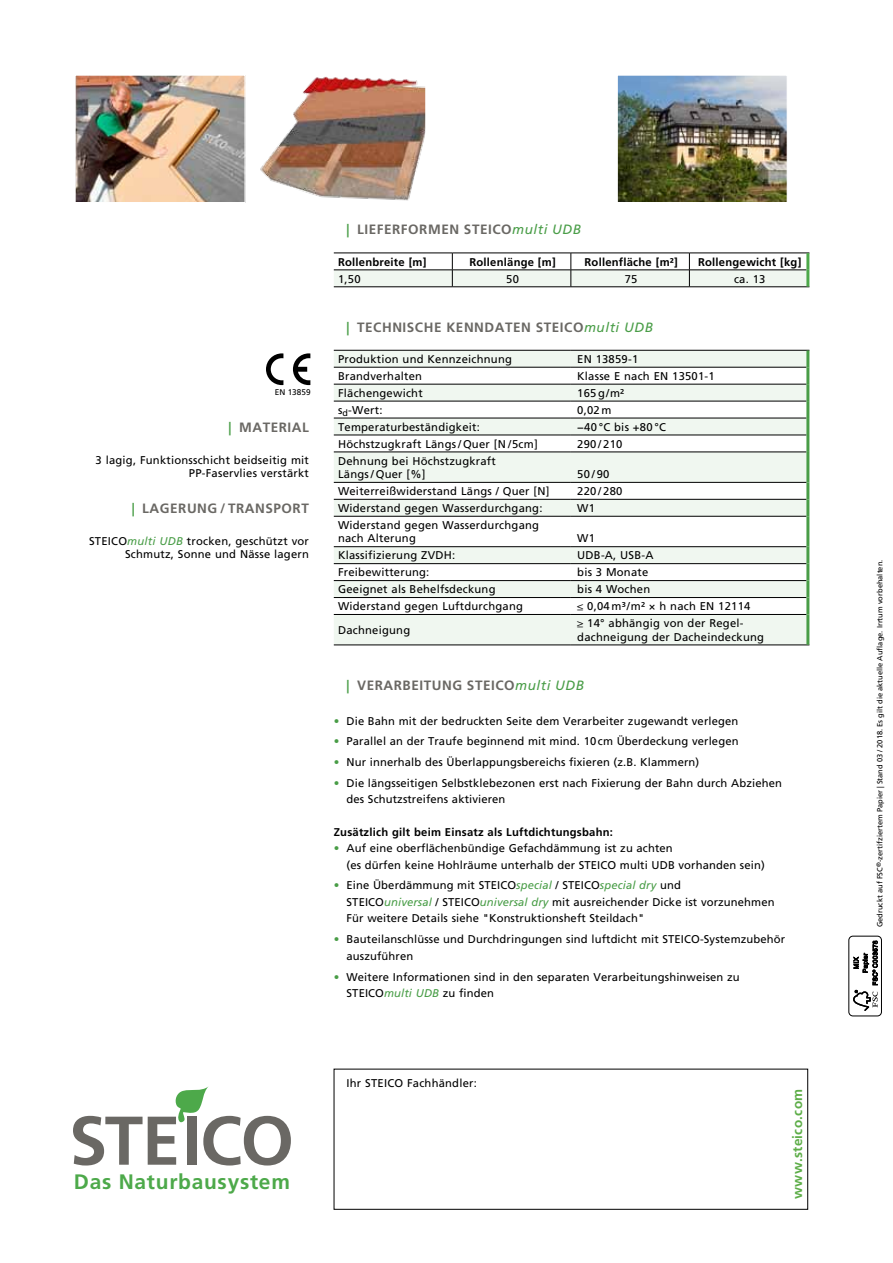
<style>
.page{position:relative;width:893px;height:1263px;background:#fff}
.page>*{position:absolute;margin:0;border:0;box-sizing:border-box;transform-origin:0 0}
.t1{font:700 21px "Frutiger";letter-spacing:.035em;color:#4da94a}
.t2{font:700 13.5px "Frutiger";letter-spacing:.04em;color:#6a6864}
.t3{font:700 13.5px "Frutiger";letter-spacing:.02em;color:#5dad48}
.t4{font:11.25px/16.5px "Frutiger";letter-spacing:.01em;color:#000}
.t5{font:700 11.25px "Frutiger";letter-spacing:.02em;color:#000}
.t6{font:8.25px "Frutiger";color:#000}
.t7{font:7.5px "Frutiger";color:#000}
.s1{color:#499d47}
.s2{font-style:italic;color:#499d47}
.s3{font-weight:400;font-style:italic;color:#499d47}
.s4{font-family:"Frutiger Next Pro"}
.s5{font-weight:700;color:#499d47}
</style>
<div class="page">
<img style="left:260px;top:76px;width:164px;height:125px">
<img style="left:76px;top:76px;width:168px;height:125px">
<div style="left:74px;top:74px;width:172px;height:129px;border:1px solid #fff"></div>
<img style="left:619px;top:76px;width:167px;height:125px">
<div style="left:617px;top:74px;width:171px;height:129px;border:1px solid #fff"></div>
<svg style="left:73px;top:1086px;width:218px;height:79px"></svg>
<svg style="left:334px;top:253px;width:472px;height:34px"></svg>
<hr style="left:334px;top:287px;width:118px;height:1px;background:#000">
<hr style="left:452px;top:287px;width:119px;height:1px;background:#000">
<hr style="left:571px;top:287px;width:118px;height:1px;background:#000">
<hr style="left:689px;top:287px;width:120px;height:1px;background:#000">
<hr style="left:806px;top:253px;width:3px;height:17px;background:#4da94a">
<hr style="left:806px;top:270px;width:3px;height:17px;background:#4da94a">
<svg style="left:334px;top:351px;width:472px;height:294px;fill:#f0f7f0"></svg>
<hr style="left:334px;top:384px;width:237px;height:1px;background:#000">
<hr style="left:571px;top:384px;width:235px;height:1px;background:#000">
<hr style="left:334px;top:401px;width:237px;height:1px;background:#000">
<hr style="left:571px;top:401px;width:235px;height:1px;background:#000">
<hr style="left:334px;top:418px;width:237px;height:1px;background:#000">
<hr style="left:571px;top:418px;width:235px;height:1px;background:#000">
<hr style="left:334px;top:435px;width:237px;height:1px;background:#000">
<hr style="left:571px;top:435px;width:235px;height:1px;background:#000">
<hr style="left:334px;top:452px;width:237px;height:1px;background:#000">
<hr style="left:571px;top:452px;width:235px;height:1px;background:#000">
<hr style="left:334px;top:499px;width:237px;height:1px;background:#000">
<hr style="left:571px;top:499px;width:235px;height:1px;background:#000">
<hr style="left:334px;top:516px;width:237px;height:1px;background:#000">
<hr style="left:571px;top:516px;width:235px;height:1px;background:#000">
<hr style="left:334px;top:546px;width:237px;height:1px;background:#000">
<hr style="left:571px;top:546px;width:235px;height:1px;background:#000">
<hr style="left:334px;top:563px;width:237px;height:1px;background:#000">
<hr style="left:571px;top:563px;width:235px;height:1px;background:#000">
<hr style="left:334px;top:580px;width:237px;height:1px;background:#000">
<hr style="left:571px;top:580px;width:235px;height:1px;background:#000">
<hr style="left:334px;top:597px;width:237px;height:1px;background:#000">
<hr style="left:571px;top:597px;width:235px;height:1px;background:#000">
<hr style="left:334px;top:614px;width:237px;height:1px;background:#000">
<hr style="left:571px;top:614px;width:235px;height:1px;background:#000">
<hr style="left:334px;top:645px;width:237px;height:1px;background:#000">
<hr style="left:571px;top:645px;width:238px;height:1px;background:#000">
<hr style="left:334px;top:350px;width:237px;height:1px;background:#000">
<hr style="left:571px;top:350px;width:238px;height:1px;background:#000">
<hr style="left:334px;top:367px;width:237px;height:1px;background:#000">
<hr style="left:571px;top:367px;width:235px;height:1px;background:#000">
<hr style="left:806px;top:350px;width:3px;height:17px;background:#499d47">
<hr style="left:806px;top:367px;width:3px;height:17px;background:#499d47">
<hr style="left:806px;top:384px;width:3px;height:17px;background:#499d47">
<hr style="left:806px;top:401px;width:3px;height:17px;background:#499d47">
<hr style="left:806px;top:418px;width:3px;height:17px;background:#499d47">
<hr style="left:806px;top:435px;width:3px;height:17px;background:#499d47">
<hr style="left:806px;top:452px;width:3px;height:30px;background:#499d47">
<hr style="left:806px;top:499px;width:3px;height:17px;background:#499d47">
<hr style="left:806px;top:516px;width:3px;height:31px;background:#499d47">
<hr style="left:806px;top:547px;width:3px;height:17px;background:#499d47">
<hr style="left:806px;top:564px;width:3px;height:17px;background:#499d47">
<hr style="left:806px;top:581px;width:3px;height:16px;background:#499d47">
<hr style="left:806px;top:597px;width:3px;height:17px;background:#499d47">
<hr style="left:806px;top:614px;width:3px;height:31px;background:#499d47">
<hr style="left:334px;top:482px;width:237px;height:1px;background:#000">
<hr style="left:571px;top:482px;width:235px;height:1px;background:#000">
<hr style="left:806px;top:482px;width:3px;height:17px;background:#499d47">
<svg style="left:293px;top:353px;width:17px;height:32px"></svg>
<svg style="left:266px;top:353px;width:17px;height:32px"></svg>
<div style="left:848px;top:936px;width:34px;height:80px;border:1px solid #000;border-radius:4px"></div>
<svg style="left:853px;top:941px;width:25px;height:70px"></svg>
<p class="t6" style="left:275px;top:388px;width:37px">EN 13859</p>
<p class="t2" style="left:229px;top:419px;width:82px"><span class="s1">|</span> Material</p>
<p class="t4" style="left:96px;top:453px;width:215px;line-height:13.5px;text-align:right">3 lagig, Funktionsschicht beidseitig mit<br>PP-Faservlies verstärkt</p>
<p class="t2" style="left:132px;top:500px;width:179px"><span class="s1">|</span> Lagerung / Transport</p>
<p class="t4" style="left:89px;top:534px;width:221px;line-height:13.5px;text-align:right">STEICO<span class="s2">multi UDB</span> trocken, geschützt vor<br>Schmutz, Sonne und Nässe lagern</p>
<p class="t2" style="left:347px;top:222px;width:236px"><span class="s1">|</span> Lieferformen STEICO<span class="s3">multi UDB</span></p>
<p class="t5" style="left:338px;top:255px;width:90px">Rollenbreite [m]</p>
<p class="t5" style="left:469px;top:255px;width:88px">Rollenlänge [m]</p>
<p class="t5" style="left:584px;top:255px;width:95px">Rollenfläche [m²]</p>
<p class="t5" style="left:698px;top:255px;width:105px">Rollengewicht [kg]</p>
<p class="t4" style="left:338px;top:270px;width:24px">1,50</p>
<p class="t4" style="left:506px;top:270px;width:14px">50</p>
<p class="t4" style="left:625px;top:270px;width:14px">75</p>
<p class="t4" style="left:734px;top:270px;width:33px">ca. 13</p>
<p class="t2" style="left:347px;top:319px;width:308px"><span class="s1">|</span> Technische Kenndaten STEICO<span class="s3">multi UDB</span></p>
<p class="t4" style="left:338px;top:351px;width:175px">Produktion und Kennzeichnung</p>
<p class="t4" style="left:577px;top:351px;width:63px">EN 13859-1</p>
<p class="t4" style="left:338px;top:368px;width:86px">Brandverhalten</p>
<p class="t4" style="left:577px;top:368px;width:139px">Klasse E nach EN 13501-1</p>
<p class="t4" style="left:338px;top:385px;width:86px">Flächengewicht</p>
<p class="t4" style="left:577px;top:385px;width:49px">165 g/m²</p>
<p class="t4" style="left:338px;top:402px;width:46px">s<sub>d</sub>-Wert:</p>
<p class="t4" style="left:577px;top:402px;width:36px">0,02 m</p>
<p class="t4" style="left:338px;top:419px;width:143px">Temperaturbeständigkeit:</p>
<p class="t4" style="left:577px;top:419px;width:90px">−40 °C bis +80 °C</p>
<p class="t4" style="left:338px;top:436px;width:201px">Höchstzugkraft Längs/ Quer [N /5cm]</p>
<p class="t4" style="left:577px;top:436px;width:47px">290 / 210</p>
<p class="t4" style="left:338px;top:454px;width:159px;line-height:13.5px">Dehnung bei Höchstzugkraft<br>Längs/ Quer [%]</p>
<p class="t4" style="left:577px;top:466px;width:34px">50/90</p>
<p class="t4" style="left:338px;top:483px;width:213px">Weiterreißwiderstand Längs / Quer [N]</p>
<p class="t4" style="left:577px;top:483px;width:47px">220 / 280</p>
<p class="t4" style="left:338px;top:500px;width:206px">Widerstand gegen Wasserdurchgang:</p>
<p class="t4" style="left:577px;top:500px;width:19px">W1</p>
<p class="t4" style="left:338px;top:518px;width:203px;line-height:13.5px">Widerstand gegen Wasserdurchgang nach Alterung</p>
<p class="t4" style="left:577px;top:530px;width:19px">W1</p>
<p class="t4" style="left:338px;top:547px;width:119px">Klassifizierung ZVDH:</p>
<p class="t4" style="left:577px;top:547px;width:78px">UDB-A, USB-A</p>
<p class="t4" style="left:338px;top:564px;width:93px">Freibewitterung:</p>
<p class="t4" style="left:577px;top:564px;width:73px">bis 3 Monate</p>
<p class="t4" style="left:338px;top:581px;width:159px">Geeignet als Behelfsdeckung</p>
<p class="t4" style="left:577px;top:581px;width:74px">bis 4 Wochen</p>
<p class="t4" style="left:338px;top:598px;width:186px">Widerstand gegen Luftdurchgang</p>
<p class="t4" style="left:577px;top:598px;width:175px"><span class="s4">≤</span> 0,04 m³/m² × h nach EN 12114</p>
<p class="t4" style="left:338px;top:622px;width:74px">Dachneigung</p>
<p class="t4" style="left:577px;top:616px;width:188px;line-height:13.5px"><span class="s4">≥</span> 14° abhängig von der Regel&shy;dachneigung der Dacheindeckung</p>
<p class="t2" style="left:347px;top:677px;width:239px"><span class="s1">|</span> Verarbeitung STEICO<span class="s3">multi UDB</span></p>
<p class="t4" style="left:334px;top:712px;width:406px"><span class="s5">•</span> Die Bahn mit der bedruckten Seite dem Verarbeiter zugewandt verlegen</p>
<p class="t4" style="left:334px;top:733px;width:406px"><span class="s5">•</span> Parallel an der Traufe beginnend mit mind. 10 cm Überdeckung verlegen</p>
<p class="t4" style="left:334px;top:754px;width:367px"><span class="s5">•</span> Nur innerhalb des Überlappungsbereichs fixieren (z.B. Klammern)</p>
<p class="t4" style="left:347px;top:775px;width:437px;text-indent:-13px"><span class="s5">•</span> Die längsseitigen Selbstklebezonen erst nach Fixierung der Bahn durch Abziehen des Schutzstreifens aktivieren</p>
<p class="t5" style="left:334px;top:825px;width:281px">Zusätzlich gilt beim Einsatz als Luftdichtungsbahn:</p>
<p class="t4" style="left:347px;top:840px;width:420px;text-indent:-13px"><span class="s5">•</span> Auf eine oberflächenbündige Gefachdämmung ist zu achten<br>(es dürfen keine Hohlräume unterhalb der STEICO multi UDB vorhanden sein)</p>
<p class="t4" style="left:347px;top:877px;width:430px;text-indent:-13px"><span class="s5">•</span> Eine Überdämmung mit STEICO<span class="s2">special</span> / STEICO<span class="s2">special dry</span> und<br>STEICO<span class="s2">universal</span> / STEICO<span class="s2">universal dry</span> mit ausreichender Dicke ist vorzunehmen<br>Für weitere Details siehe "Konstruktionsheft Steildach"</p>
<p class="t4" style="left:347px;top:931px;width:440px;text-indent:-13px"><span class="s5">•</span> Bauteilanschlüsse und Durchdringungen sind luftdicht mit STEICO-Systemzubehör auszuführen</p>
<p class="t4" style="left:347px;top:968px;width:395px;text-indent:-13px"><span class="s5">•</span> Weitere Informationen sind in den separaten Verarbeitungshinweisen zu<br>STEICO<span class="s2">multi UDB</span> zu finden</p>
<h1 class="t1" style="left:74px;top:1169px;width:218px">Das Naturbausystem</h1>
<p class="t4" style="left:347px;top:1074px;width:132px">Ihr STEICO Fachhändler:</p>
<p class="t3" style="left:789px;top:1199px;width:111px;rotate:-90deg">www.steico.com</p>
<p class="t7" style="left:875px;top:927px;width:369px;rotate:-90deg">Gedruckt auf FSC<sup>®</sup>-zertifziertem Papier | Stand 03 / 2018. Es gilt die aktuelle Auflage. Irrtum vorbehalten.</p>
</div>
